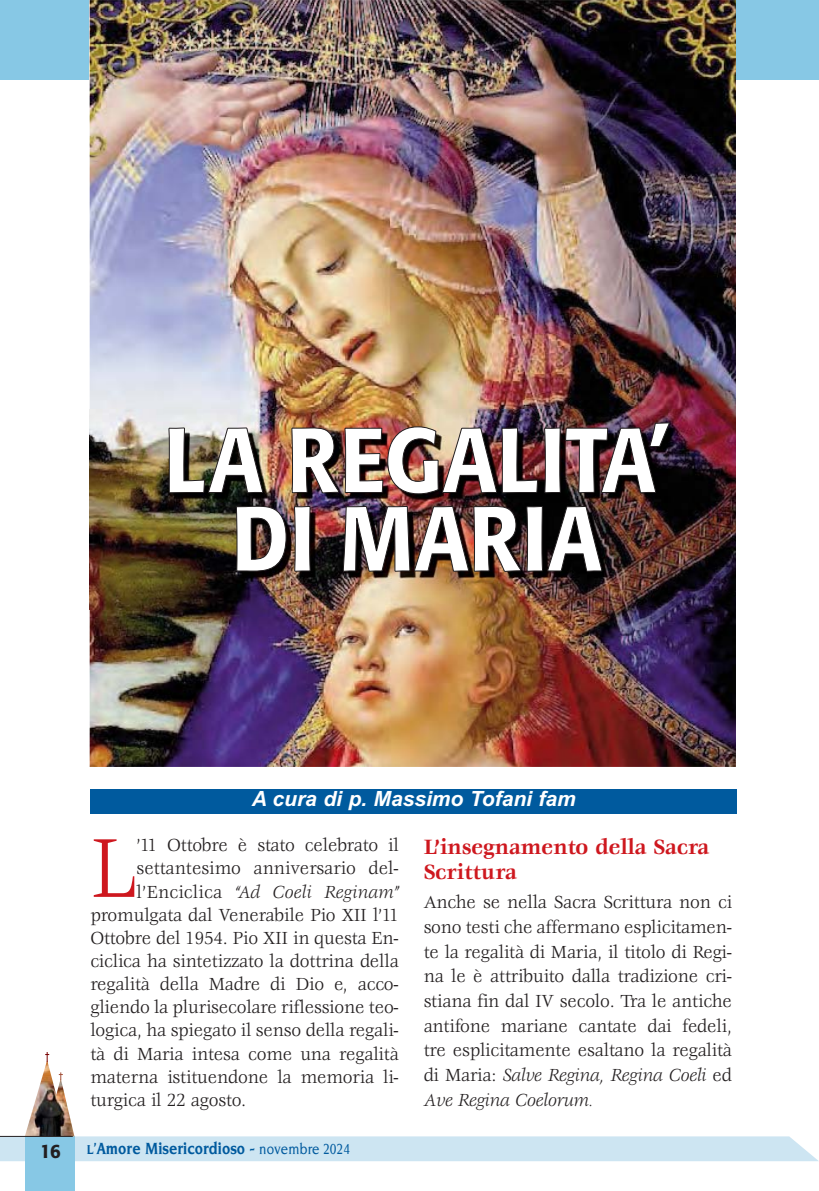
<style>
.page{position:relative;width:819px;height:1191px;background:#fff}
.page>*{position:absolute;margin:0;border:0;box-sizing:border-box;transform-origin:0 0}
.t1{font:91.88px "Veljovic";color:#ce171e;scale:.85 1}
.t2{font:500 91px/78.4px "Formata";color:#fff;text-align:center;scale:.9 1}
.t3{font:700 22.75px/24.7px "Veljovic";color:#ce171e;scale:.95 1}
.t4{font:italic 700 21px "Arial";color:#fff}
.t5{font:19.25px/24.7px "Veljovic";letter-spacing:-.01em;color:#231f20;text-align:justify;scale:.95 1}
.t6{font:italic 19.25px "Veljovic";letter-spacing:.01em;color:#231f20;scale:.95 1}
.t7{font:500 19.25px "Formata";color:#231f20;scale:.95 1}
.t8{font:700 17.5px "Novarese";color:#005a9e;scale:.85 1}
.s1{font-style:normal}
.s2{font-size:14px}
.s3{font-weight:500;font-size:15.75px}
.s4{font-style:italic}
</style>
<div class="page">
<div style="left:0;top:0;width:819px;height:79px;background:#87c8e5"></div>
<div style="left:25px;top:1136px;width:49px;height:55px;background:#87c8e5"></div>
<svg style="left:0;top:1052px;width:819px;height:109px"></svg>
<img style="left:90px;top:0;width:646px;height:767px">
<img style="left:90px;top:410px;width:646px;height:200px">
<div style="left:91px;top:789px;width:646px;height:25px;background:#005a9e"></div>
<h2 class="t2" style="left:164px;top:428px;width:563px">LA REGALITA’<br>DI MARIA</h2>
<p class="t4" style="left:252px;top:786px;width:325px">A cura di p. Massimo Tofani fam</p>
<h1 class="t1" style="left:90px;top:831px;width:56px">L</h1>
<p class="t5" style="left:136px;top:834px;width:277px">’11 Ottobre è stato celebrato il</p>
<p class="t5" style="left:136px;top:857px;width:277px">settantesimo anniversario del -</p>
<p class="t6" style="left:136px;top:884px;width:277px"><span class="s1">l’Enciclica</span> “Ad Coeli Reginam”</p>
<p class="t5" style="left:90px;top:903px;width:326px">promulgata dal Venerabile Pio XII l’11</p>
<p class="t5" style="left:90px;top:926px;width:326px">Ottobre del 1954. Pio XII in questa En-</p>
<p class="t5" style="left:90px;top:950px;width:326px">ciclica ha sintetizzato la dottrina della</p>
<p class="t5" style="left:90px;top:973px;width:326px">regalità della Madre di Dio e, acco-</p>
<p class="t5" style="left:90px;top:996px;width:326px">gliendo la plurisecolare riflessione teo-</p>
<p class="t5" style="left:90px;top:1019px;width:326px">logica, ha spiegato il senso della regali-</p>
<p class="t5" style="left:90px;top:1042px;width:326px">tà di Maria intesa come una regalità</p>
<p class="t5" style="left:90px;top:1065px;width:326px">materna istituendone la memoria li-</p>
<p class="t5" style="left:90px;top:1088px;width:166px">turgica il 22 agosto.</p>
<p class="t7" style="left:40px;top:1143px;width:23px">16</p>
<p class="t8" style="left:87px;top:1140px;width:311px"><span class="s2">L</span>’Amore Misericordioso - <span class="s3">novembre 2024</span></p>
<p class="t3" style="left:423px;top:836px;width:302px">L’insegnamento della Sacra<br>Scrittura</p>
<p class="t5" style="left:423px;top:891px;width:326px">Anche se nella Sacra Scrittura non ci sono testi che affermano esplicitamen&shy;te la regalità di Maria, il titolo di Regi&shy;na le è attribuito dalla tradizione cri&shy;stiana fin dal IV secolo. Tra le antiche antifone mariane cantate dai fedeli, tre esplicitamente esaltano la regalità di Maria: <span class="s4">Salve Regina, Regina Coeli</span> ed <span class="s4">Ave Regina Coelorum.</span></p>
</div>
